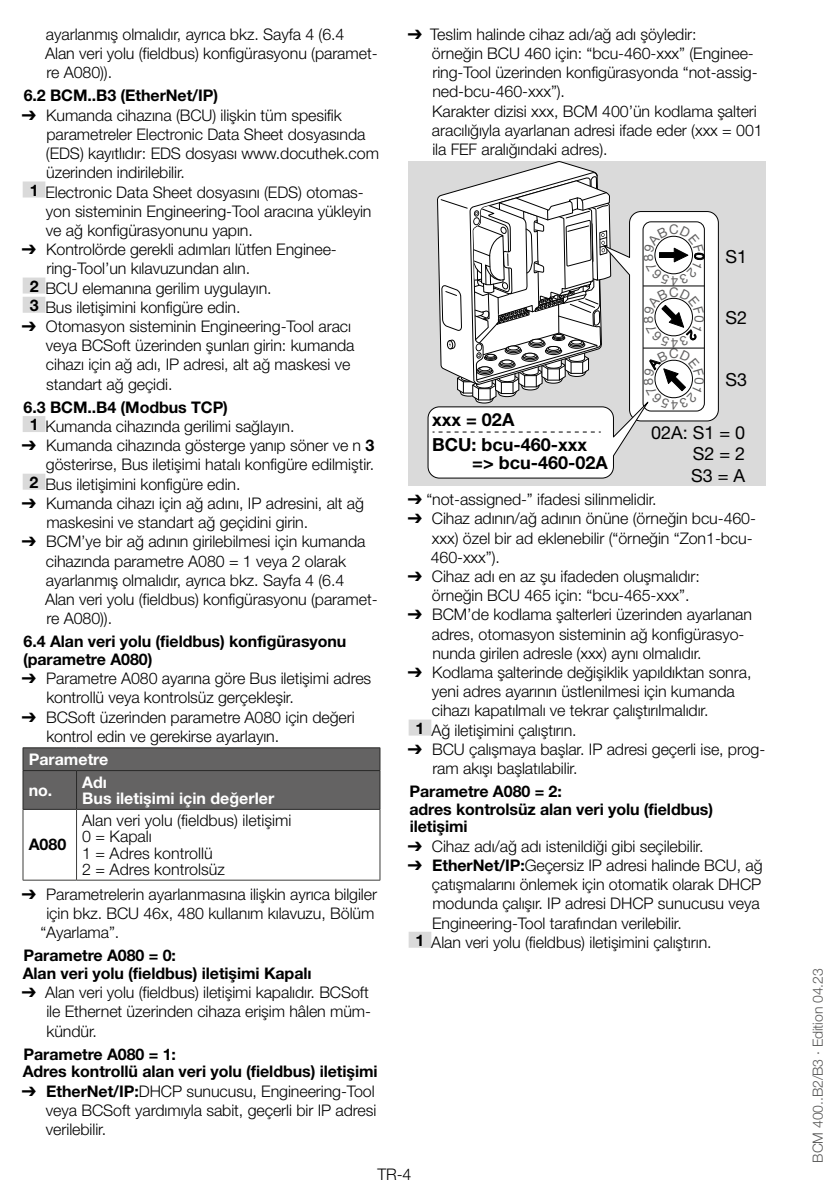
<style>
.page{position:relative;width:840px;height:1191px;background:#fff}
.page>*{position:absolute;margin:0;border:0;box-sizing:border-box;transform-origin:0 0}
.t1{font:700 18px/25.4px "Helvetica Neue LT Pro";color:#000}
.t2{font:18px/21.6px "Helvetica Neue LT Pro";color:#000;text-align:justify}
.t3{font:300 16px/19.2px "Helvetica Neue LT Pro";letter-spacing:-.005em;color:#000}
.t4{font:700 16px/17.6px "Helvetica Neue LT Pro";letter-spacing:-.005em;color:#000}
.t5{font:700 16px/30.8px "Helvetica Neue LT Pro";color:#fff}
.t6{font:300 14px "Helvetica Neue LT Pro";letter-spacing:-.005em;color:#575756}
.t7{font:13.2px "Helvetica Neue LT Pro";color:#646363}
.s1{font-family:"Arial Unicode MS";font-weight:400}
.s2{font-weight:700}
</style>
<div class="page">
<div style="left:23px;top:181px;width:22px;height:16px;background:#dadada"></div>
<div style="left:23px;top:277px;width:22px;height:16px;background:#dadada"></div>
<div style="left:23px;top:297px;width:22px;height:16px;background:#dadada"></div>
<div style="left:23px;top:416px;width:22px;height:16px;background:#dadada"></div>
<div style="left:23px;top:474px;width:22px;height:16px;background:#dadada"></div>
<hr style="left:23px;top:747px;width:53px;height:1px;background:#282827">
<hr style="left:76px;top:747px;width:304px;height:1px;background:#282827">
<div style="left:23px;top:748px;width:357px;height:61px;background:#646363"></div>
<hr style="left:23px;top:770px;width:53px;height:1px;background:#282827">
<hr style="left:23px;top:771px;width:1px;height:38px;background:#282827">
<hr style="left:76px;top:770px;width:304px;height:1px;background:#282827">
<hr style="left:76px;top:771px;width:1px;height:38px;background:#282827">
<hr style="left:379px;top:771px;width:1px;height:38px;background:#282827">
<hr style="left:23px;top:809px;width:53px;height:1px;background:#282827">
<hr style="left:76px;top:809px;width:304px;height:1px;background:#282827">
<hr style="left:23px;top:809px;width:1px;height:71px;background:#3c3c3b">
<hr style="left:76px;top:809px;width:1px;height:71px;background:#3c3c3b">
<hr style="left:379px;top:809px;width:1px;height:71px;background:#3c3c3b">
<hr style="left:23px;top:879px;width:53px;height:1px;background:#3c3c3b">
<hr style="left:76px;top:879px;width:304px;height:1px;background:#3c3c3b">
<div style="left:408px;top:719px;width:23px;height:16px;background:#dadada"></div>
<div style="left:408px;top:931px;width:23px;height:16px;background:#dadada"></div>
<div style="left:408px;top:161px;width:357px;height:325px;background:#dadada"></div>
<svg style="left:427px;top:161px;width:292px;height:318px"></svg>
<p class="t3" style="left:45px;top:24px;width:334px">ayarlanmış olmalıdır, ayrıca bkz. Sayfa 4 (6.4<br>Alan veri yolu (fieldbus) konfigürasyonu (paramet&shy;re A080)).</p>
<p class="t4" style="left:24px;top:87px;width:196px">6.2 BCM..B3 (EtherNet/IP)</p>
<p class="t3" style="left:22px;top:105px;width:321px"><span class="s1">➔</span> Kumanda cihazına (BCU) ilişkin tüm spesifik</p>
<p class="t3" style="left:46px;top:124px;width:320px">parametreler Electronic Data Sheet dosyasında</p>
<p class="t3" style="left:46px;top:143px;width:334px">(EDS) kayıtlıdır: EDS dosyası www.docuthek.com</p>
<p class="t3" style="left:46px;top:163px;width:140px">üzerinden indirilebilir.</p>
<p class="t3" style="left:30px;top:182px;width:335px"><span class="s2">1</span> Electronic Data Sheet dosyasını (EDS) otomas-</p>
<p class="t3" style="left:46px;top:201px;width:327px">yon sisteminin Engineering-Tool aracına yükleyin</p>
<p class="t3" style="left:46px;top:220px;width:208px">ve ağ konfigürasyonunu yapın.</p>
<p class="t3" style="left:22px;top:239px;width:316px"><span class="s1">➔</span> Kontrolörde gerekli adımları lütfen Enginee-</p>
<p class="t3" style="left:46px;top:259px;width:205px">ring-Tool’un kılavuzundan alın.</p>
<p class="t3" style="left:30px;top:278px;width:243px"><span class="s2">2</span> BCU elemanına gerilim uygulayın.</p>
<p class="t3" style="left:30px;top:297px;width:212px"><span class="s2">3</span> Bus iletişimini konfigüre edin.</p>
<p class="t3" style="left:46px;top:316px;width:310px;text-indent:-24px"><span class="s1">➔</span> Otomasyon sisteminin Engineering-Tool aracı veya BCSoft üzerinden şunları girin: kumanda cihazı için ağ adı, IP adresi, alt ağ maskesi ve standart ağ geçidi.</p>
<p class="t3" style="left:30px;top:397px;width:266px;text-indent:-6px"><span class="s2">6.3 BCM..B4 (Modbus TCP)<br>1</span> Kumanda cihazında gerilimi sağlayın.</p>
<p class="t3" style="left:22px;top:435px;width:354px"><span class="s1">➔</span> Kumanda cihazında gösterge yanıp söner ve n <span class="s2">3</span></p>
<p class="t3" style="left:46px;top:455px;width:329px">gösterirse, Bus iletişimi hatalı konfigüre edilmiştir.</p>
<p class="t3" style="left:30px;top:474px;width:212px"><span class="s2">2</span> Bus iletişimini konfigüre edin.</p>
<p class="t3" style="left:46px;top:493px;width:319px;text-indent:-24px"><span class="s1">➔</span> Kumanda cihazı için ağ adını, IP adresini, alt ağ maskesini ve standart ağ geçidini girin.</p>
<p class="t3" style="left:45px;top:531px;width:334px;text-indent:-23px"><span class="s1">➔</span> BCM’ye bir ağ adının girilebilmesi için kumanda cihazında parametre A080 = 1 veya 2 olarak ayarlanmış olmalıdır, ayrıca bkz. Sayfa 4 (6.4<br>Alan veri yolu (fieldbus) konfigürasyonu (paramet&shy;re A080)).</p>
<p class="t4" style="left:23px;top:632px;width:324px">6.4 Alan veri yolu (fieldbus) konfigürasyonu (parametre A080)</p>
<p class="t3" style="left:46px;top:668px;width:326px;text-indent:-24px"><span class="s1">➔</span> Parametre A080 ayarına göre Bus iletişimi adres kontrollü veya kontrolsüz gerçekleşir.</p>
<p class="t3" style="left:46px;top:707px;width:309px;text-indent:-24px"><span class="s1">➔</span> BCSoft üzerinden parametre A080 için değeri kontrol edin ve gerekirse ayarlayın.</p>
<p class="t5" style="left:29px;top:743px;width:81px">Parametre no.</p>
<p class="t5" style="left:82px;top:773px;width:193px;line-height:16px">Adı<br>Bus iletişimi için değerler</p>
<p class="t3" style="left:82px;top:812px;width:210px;line-height:16px">Alan veri yolu (fieldbus) iletişimi<br>0 = Kapalı<br>1 = Adres kontrollü<br>2 = Adres kontrolsüz</p>
<p class="t3" style="left:22px;top:884px;width:356px"><span class="s1">➔</span> Parametrelerin ayarlanmasına ilişkin ayrıca bilgiler</p>
<p class="t3" style="left:46px;top:903px;width:329px">için bkz. BCU 46x, 480 kullanım kılavuzu, Bölüm</p>
<p class="t3" style="left:40px;top:922px;width:80px">“Ayarlama”.</p>
<p class="t4" style="left:23px;top:946px;width:290px">Parametre A080 = 0:<br>Alan veri yolu (fieldbus) iletişimi Kapalı</p>
<p class="t3" style="left:46px;top:982px;width:326px;text-indent:-24px"><span class="s1">➔</span> Alan veri yolu (fieldbus) iletişimi kapalıdır. BCSoft ile Ethernet üzerinden cihaza erişim hâlen müm&shy;kündür.</p>
<p class="t4" style="left:23px;top:1045px;width:356px">Parametre A080 = 1:<br>Adres kontrollü alan veri yolu (fieldbus) iletişimi</p>
<p class="t3" style="left:46px;top:1081px;width:332px;text-align:justify;text-indent:-24px"><span class="s1">➔</span> <span class="s2">EtherNet/IP:</span>DHCP sunucusu, Engineering-Tool veya BCSoft yardımıyla sabit, geçerli bir IP adresi verilebilir.</p>
<p class="t4" style="left:29px;top:835px;width:39px">A080</p>
<p class="t3" style="left:431px;top:24px;width:332px;text-indent:-24px"><span class="s1">➔</span> Teslim halinde cihaz adı/ağ adı şöyledir:<br>örneğin BCU 460 için: “bcu-460-xxx” (Enginee&shy;ring-Tool üzerinden konfigürasyonda “not-assig&shy;ned-bcu-460-xxx”).<br>Karakter dizisi xxx, BCM 400’ün kodlama şalteri aracılığıyla ayarlanan adresi ifade eder (xxx = 001 ila FEF aralığındaki adres).</p>
<p class="t7" style="left:668px;top:222px;width:11px">C</p>
<p class="t7" style="left:668px;top:284px;width:11px">C</p>
<p class="t7" style="left:668px;top:346px;width:11px">C</p>
<p class="t2" style="left:725px;top:245px;width:23px">S1</p>
<p class="t2" style="left:725px;top:306px;width:23px">S2</p>
<p class="t2" style="left:725px;top:368px;width:23px">S3</p>
<p class="t2" style="left:690px;top:421px;width:56px;text-indent:-40px">02A: S1 = 0<br>S2 = 2<br>S3 = A</p>
<p class="t3" style="left:407px;top:489px;width:250px"><span class="s1">➔</span> “not-assigned-” ifadesi silinmelidir.</p>
<p class="t3" style="left:430px;top:508px;width:326px;text-indent:-23px"><span class="s1">➔</span> Cihaz adının/ağ adının önüne (örneğin bcu-460- xxx) özel bir ad eklenebilir (“örneğin “Zon1-bcu-<br>460-xxx”).</p>
<p class="t3" style="left:431px;top:566px;width:269px;text-indent:-24px"><span class="s1">➔</span> Cihaz adı en az şu ifadeden oluşmalıdır: örneğin BCU 465 için: “bcu-465-xxx”.</p>
<p class="t3" style="left:431px;top:604px;width:321px;text-indent:-24px"><span class="s1">➔</span> BCM’de kodlama şalterleri üzerinden ayarlanan adres, otomasyon sisteminin ağ konfigürasyo&shy;nunda girilen adresle (xxx) aynı olmalıdır.</p>
<p class="t3" style="left:407px;top:662px;width:345px"><span class="s1">➔</span> Kodlama şalterinde değişiklik yapıldıktan sonra,</p>
<p class="t3" style="left:431px;top:681px;width:304px">yeni adres ayarının üstlenilmesi için kumanda</p>
<p class="t3" style="left:431px;top:700px;width:278px">cihazı kapatılmalı ve tekrar çalıştırılmalıdır.</p>
<p class="t3" style="left:415px;top:720px;width:162px"><span class="s2">1</span> Ağ iletişimini çalıştırın.</p>
<p class="t3" style="left:432px;top:739px;width:334px;text-indent:-24px"><span class="s1">➔</span> BCU çalışmaya başlar. IP adresi geçerli ise, prog&shy;ram akışı başlatılabilir.</p>
<p class="t4" style="left:409px;top:782px;width:305px">Parametre A080 = 2:<br>adres kontrolsüz alan veri yolu (fieldbus) iletişimi</p>
<p class="t3" style="left:407px;top:836px;width:297px"><span class="s1">➔</span> Cihaz adı/ağ adı istenildiği gibi seçilebilir.</p>
<p class="t3" style="left:407px;top:855px;width:356px"><span class="s1">➔</span> <span class="s2">EtherNet/IP:</span>Geçersiz IP adresi halinde BCU, ağ</p>
<p class="t3" style="left:431px;top:874px;width:331px">çatışmalarını önlemek için otomatik olarak DHCP</p>
<p class="t3" style="left:432px;top:893px;width:328px">modunda çalışır. IP adresi DHCP sunucusu veya</p>
<p class="t3" style="left:432px;top:913px;width:251px">Engineering-Tool tarafından verilebilir.</p>
<p class="t3" style="left:415px;top:932px;width:297px"><span class="s2">1</span> Alan veri yolu (fieldbus) iletişimini çalıştırın.</p>
<p class="t1" style="left:432px;top:406px;width:157px">xxx = 02A<br>BCU: bcu-460-xxx</p>
<p class="t1" style="left:472px;top:450px;width:137px">=&gt; bcu-460-02A</p>
<p class="t3" style="left:377px;top:1164px;width:36px">TR-4</p>
<p class="t6" style="left:809px;top:1162px;width:196px;rotate:-90deg">BCM 400..B2/B3 · Edition 04.23</p>
</div>
